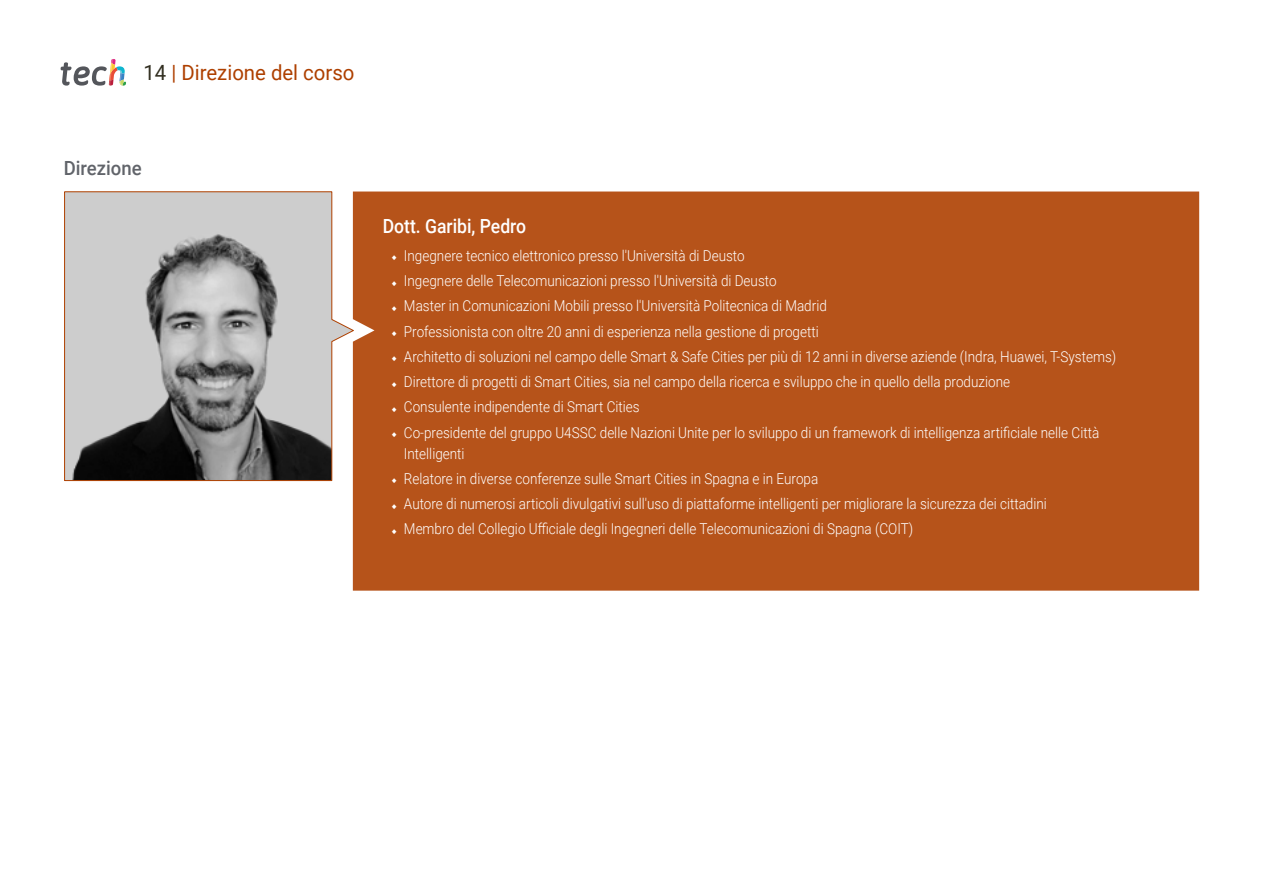
<style>
.page{position:relative;width:1263px;height:893px;background:#fff}
.page>*{position:absolute;margin:0;border:0;box-sizing:border-box;transform-origin:0 0}
.t1{font:21px "Roboto";color:#ae4000}
.t2{font:500 19.5px "Roboto";color:#fff;scale:.9 1}
.t3{font:500 19.5px "Roboto";color:#61646a;scale:.95 1}
.t4{font:300 15px/25.2px "Roboto";color:#fff;scale:.9 1}
.s1{color:#312e20}
</style>
<div class="page">
<svg style="left:61px;top:59px;width:65px;height:27px"></svg>
<div style="left:353px;top:192px;width:846px;height:399px;background:#b6531a"></div>
<svg style="left:64px;top:191px;width:290px;height:290px;background:#a8a6a5"></svg>
<svg style="left:392px;top:255px;width:5px;height:5px"></svg>
<svg style="left:392px;top:281px;width:5px;height:5px"></svg>
<svg style="left:392px;top:306px;width:5px;height:5px"></svg>
<svg style="left:392px;top:331px;width:5px;height:5px"></svg>
<svg style="left:392px;top:356px;width:5px;height:5px"></svg>
<svg style="left:392px;top:382px;width:5px;height:5px"></svg>
<svg style="left:392px;top:407px;width:5px;height:5px"></svg>
<svg style="left:392px;top:432px;width:5px;height:5px"></svg>
<svg style="left:392px;top:478px;width:5px;height:5px"></svg>
<svg style="left:392px;top:504px;width:5px;height:5px"></svg>
<svg style="left:392px;top:529px;width:5px;height:5px"></svg>
<h1 class="t1" style="left:144px;top:57px;width:213px"><span class="s1">14</span> | Direzione del corso</h1>
<h2 class="t3" style="left:64px;top:154px;width:84px">Direzione</h2>
<h2 class="t2" style="left:383px;top:212px;width:161px">Dott. Garibi, Pedro</h2>
<p class="t4" style="left:404px;top:242px;width:793px">Ingegnere tecnico elettronico presso l'Università di Deusto<br>Ingegnere delle Telecomunicazioni presso l'Università di Deusto<br>Master in Comunicazioni Mobili presso l'Università Politecnica di Madrid<br>Professionista con oltre 20 anni di esperienza nella gestione di progetti<br>Architetto di soluzioni nel campo delle Smart &amp; Safe Cities per più di 12 anni in diverse aziende (Indra, Huawei, T-Systems)<br>Direttore di progetti di Smart Cities, sia nel campo della ricerca e sviluppo che in quello della produzione<br>Consulente indipendente di Smart Cities<br>Co-presidente del gruppo U4SSC delle Nazioni Unite per lo sviluppo di un framework di intelligenza artificiale nelle Città</p>
<p class="t4" style="left:404px;top:440px;width:716px">Intelligenti<br>Relatore in diverse conferenze sulle Smart Cities in Spagna e in Europa<br>Autore di numerosi articoli divulgativi sull'uso di piattaforme intelligenti per migliorare la sicurezza dei cittadini Membro del Collegio Ufficiale degli Ingegneri delle Telecomunicazioni di Spagna (COIT)</p>
</div>
